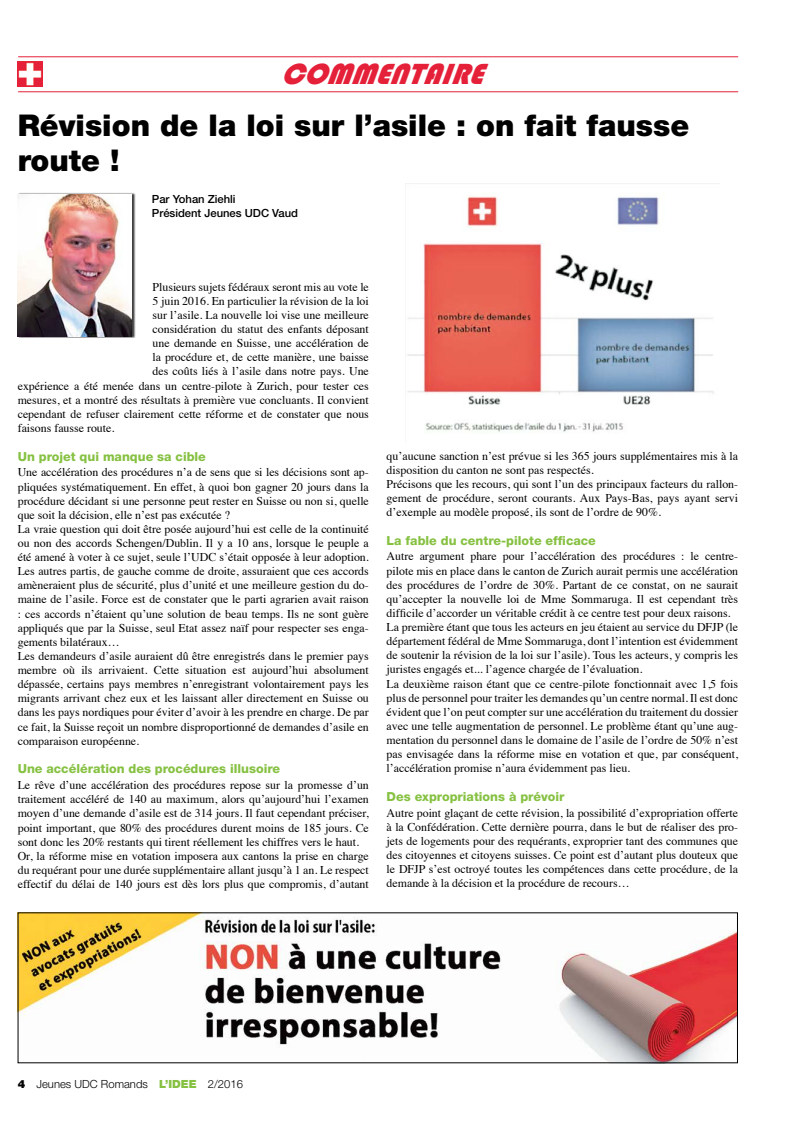
<style>
.page{position:relative;width:791px;height:1134px;background:#fff}
.page>*{position:absolute;margin:0;border:0;box-sizing:border-box;transform-origin:0 0}
.t1{font:900 30px/35px "Helvetica Neue";color:#000}
.t2{font:italic 30px "Bauhaus 93";color:#e52039}
.t3{font:800 12.5px "Helvetica Neue";color:#86c142}
.t4{font:11.88px/14.1px "Times";color:#000}
.t5{font:500 11.25px/14.1px "Helvetica Neue";color:#000}
.t6{font:300 11.25px "Helvetica Neue";color:#000}
.s1{font-weight:900}
.s2{font-weight:900;color:#86c142}
</style>
<div class="page">
<hr style="left:18px;top:56px;width:719px;height:1px;background:#e52039">
<hr style="left:18px;top:91px;width:719px;height:1px;background:#e52039">
<img style="left:18px;top:62px;width:25px;height:25px">
<div style="left:18px;top:193px;width:117px;height:145px;background:#000;opacity:.75"></div>
<img style="left:18px;top:194px;width:114px;height:143px">
<img style="left:407px;top:196px;width:307px;height:237px">
<img style="left:20px;top:914px;width:715px;height:147px">
<h1 class="t2" style="left:281px;top:57px;width:216px">COMMENTAIRE</h1>
<h1 class="t1" style="left:18px;top:108px;width:672px">Révision de la loi sur l’asile : on fait fausse route !</h1>
<p class="t5" style="left:152px;top:192px;width:147px">Par Yohan Ziehli<br>Président Jeunes UDC Vaud</p>
<p class="t4" style="left:152px;top:279px;width:218px">Plusieurs sujets fédéraux seront mis au vote le</p>
<p class="t4" style="left:152px;top:293px;width:218px">5 juin 2016. En particulier la révision de la loi</p>
<p class="t4" style="left:152px;top:307px;width:218px">sur l’asile. La nouvelle loi vise une meilleure</p>
<p class="t4" style="left:152px;top:321px;width:218px">considération du statut des enfants déposant</p>
<p class="t4" style="left:152px;top:335px;width:218px">une demande en Suisse, une accélération de</p>
<p class="t4" style="left:152px;top:349px;width:218px">la procédure et, de cette manière, une baisse</p>
<p class="t4" style="left:152px;top:363px;width:218px">des coûts liés à l’asile dans notre pays. Une</p>
<p class="t4" style="left:18px;top:377px;width:352px">expérience a été menée dans un centre-pilote à Zurich, pour tester ces</p>
<p class="t4" style="left:18px;top:392px;width:352px">mesures, et a montré des résultats à première vue concluants. Il convient</p>
<p class="t4" style="left:18px;top:406px;width:352px">cependant de refuser clairement cette réforme et de constater que nous</p>
<p class="t4" style="left:18px;top:420px;width:98px">faisons fausse route.</p>
<p class="t3" style="left:18px;top:449px;width:190px">Un projet qui manque sa cible</p>
<p class="t4" style="left:18px;top:464px;width:352px">Une accélération des procédures n’a de sens que si les décisions sont ap&shy;pliquées systématiquement. En effet, à quoi bon gagner 20 jours dans la procédure décidant si une personne peut rester en Suisse ou non si, quelle que soit la décision, elle n’est pas exécutée ?<br>La vraie question qui doit être posée aujourd’hui est celle de la continuité ou non des accords Schengen/Dublin. Il y a 10 ans, lorsque le peuple a été amené à voter à ce sujet, seule l’UDC s’était opposée à leur adoption.<br>Les autres partis, de gauche comme de droite, assuraient que ces accords amèneraient plus de sécurité, plus d’unité et une meilleure gestion du do&shy;maine de l’asile. Force est de constater que le parti agrarien avait raison : ces accords n’étaient qu’une solution de beau temps. Ils ne sont guère appliqués que par la Suisse, seul Etat assez naïf pour respecter ses enga&shy;gements bilatéraux…<br>Les demandeurs d’asile auraient dû être enregistrés dans le premier pays membre où ils arrivaient. Cette situation est aujourd’hui absolument dépassée, certains pays membres n’enregistrant volontairement pays les migrants arrivant chez eux et les laissant aller directement en Suisse ou dans les pays nordiques pour éviter d’avoir à les prendre en charge. De par ce fait, la Suisse reçoit un nombre disproportionné de demandes d’asile en comparaison européenne.</p>
<p class="t3" style="left:18px;top:761px;width:264px">Une accélération des procédures illusoire</p>
<p class="t4" style="left:18px;top:777px;width:352px">Le rêve d’une accélération des procédures repose sur la promesse d’un traitement accéléré de 140 au maximum, alors qu’aujourd’hui l’examen moyen d’une demande d’asile est de 314 jours. Il faut cependant préciser, point important, que 80% des procédures durent moins de 185 jours. Ce sont donc les 20% restants qui tirent réellement les chiffres vers le haut.<br>Or, la réforme mise en votation imposera aux cantons la prise en charge du requérant pour une durée supplémentaire allant jusqu’à 1 an. Le respect effectif du délai de 140 jours est dès lors plus que compromis, d’autant</p>
<p class="t4" style="left:386px;top:447px;width:353px">qu’aucune sanction n’est prévue si les 365 jours supplémentaires mis à la disposition du canton ne sont pas respectés.<br>Précisons que les recours, qui sont l’un des principaux facteurs du rallon&shy;gement de procédure, seront courants. Aux Pays-Bas, pays ayant servi d’exemple au modèle proposé, ils sont de l’ordre de 90%.</p>
<p class="t3" style="left:386px;top:533px;width:211px">La fable du centre-pilote efficace</p>
<p class="t4" style="left:386px;top:548px;width:353px">Autre argument phare pour l’accélération des procédures : le centre&shy;pilote mis en place dans le canton de Zurich aurait permis une accélération des procédures de l’ordre de 30%. Partant de ce constat, on ne saurait qu’accepter la nouvelle loi de Mme Sommaruga. Il est cependant très difficile d’accorder un véritable crédit à ce centre test pour deux raisons.<br>La première étant que tous les acteurs en jeu étaient au service du DFJP (le département fédéral de Mme Sommaruga, dont l’intention est évidemment de soutenir la révision de la loi sur l’asile). Tous les acteurs, y compris les juristes engagés et... l’agence chargée de l’évaluation.<br>La deuxième raison étant que ce centre-pilote fonctionnait avec 1,5 fois plus de personnel pour traiter les demandes qu’un centre normal. Il est donc évident que l’on peut compter sur une accélération du traitement du dossier avec une telle augmentation de personnel. Le problème étant qu’une aug&shy;mentation du personnel dans le domaine de l’asile de l’ordre de 50% n’est pas envisagée dans la réforme mise en votation et que, par conséquent, l’accélération promise n’aura évidemment pas lieu.</p>
<p class="t3" style="left:386px;top:789px;width:179px">Des expropriations à prévoir</p>
<p class="t4" style="left:386px;top:805px;width:353px;text-align:justify">Autre point glaçant de cette révision, la possibilité d’expropriation offerte à la Confédération. Cette dernière pourra, dans le but de réaliser des pro&shy;jets de logements pour des requérants, exproprier tant des communes que des citoyennes et citoyens suisses. Ce point est d’autant plus douteux que le DFJP s’est octroyé toutes les compétences dans cette procédure, de la demande à la décision et la procédure de recours…</p>
<p class="t6" style="left:18px;top:1077px;width:227px"><span class="s1">4</span> Jeunes UDC Romands <span class="s2">L’IDEE</span> 2/2016</p>
</div>
